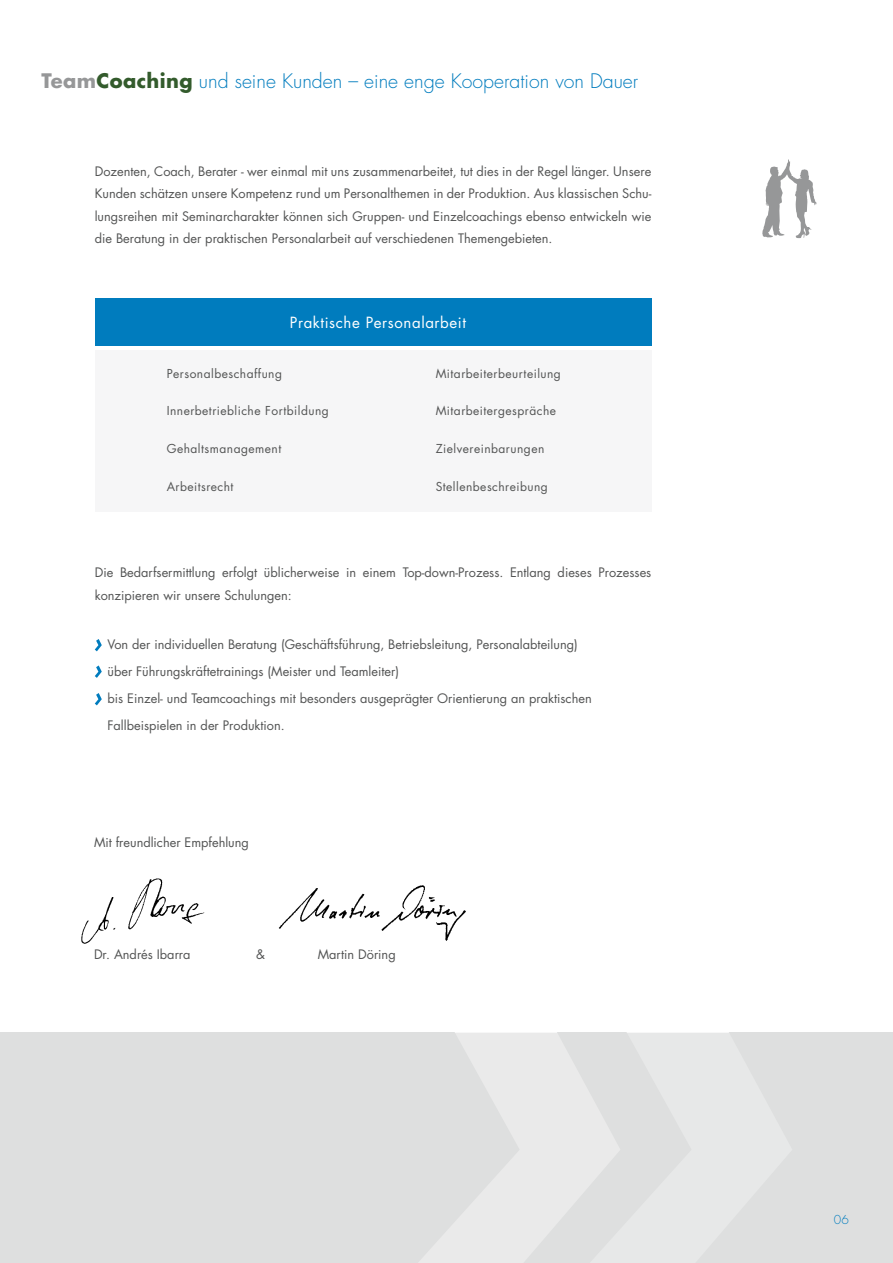
<style>
.page{position:relative;width:893px;height:1263px;background:#fff}
.page>*{position:absolute;margin:0;border:0;box-sizing:border-box;transform-origin:0 0}
.t1{font:300 19.5px "Futura";color:#007cbe}
.t2{font:15px "Futura";letter-spacing:.04em;color:#fff}
.t3{font:12.75px/22.5px "Futura";color:#535454}
.t4{font:12px "Futura";letter-spacing:.04em;color:#535454}
.t5{font:300 12px "Futura";color:#007cbe}
.s1{font-weight:700;color:#969798}
.s2{font-weight:700;color:#335b2c}
</style>
<div class="page">
<div style="left:0;top:1033px;width:893px;height:230px;background:#dedfdf"></div>
<svg style="left:419px;top:1033px;width:171px;height:230px;fill:#eaeaea"></svg>
<svg style="left:590px;top:1095px;width:30px;height:89px;fill:#e9e9e9"></svg>
<div style="left:95px;top:298px;width:556px;height:48px;background:#007cbe"></div>
<div style="left:95px;top:350px;width:556px;height:162px;background:#f6f6f7"></div>
<svg style="left:762px;top:159px;width:54px;height:79px"></svg>
<img style="left:278px;top:885px;width:188px;height:56px">
<img style="left:81px;top:878px;width:124px;height:66px">
<svg style="left:95px;top:639px;width:7px;height:12px"></svg>
<svg style="left:95px;top:665px;width:7px;height:13px"></svg>
<svg style="left:95px;top:693px;width:7px;height:12px"></svg>
<h1 class="t1" style="left:41px;top:68px;width:598px"><span class="s1">Team</span><span class="s2">Coaching</span> und seine Kunden – eine enge Kooperation von Dauer</h1>
<p class="t3" style="left:95px;top:160px;width:558px;text-align:justify">Dozenten, Coach, Berater - wer einmal mit uns zusammenarbeitet, tut dies in der Regel länger. Unsere Kunden schätzen unsere Kompetenz rund um Personalthemen in der Produktion. Aus klassischen Schu&shy;lungsreihen mit Seminarcharakter können sich Gruppen- und Einzelcoachings ebenso entwickeln wie die Beratung in der praktischen Personalarbeit auf verschiedenen Themengebieten.</p>
<p class="t2" style="left:290px;top:312px;width:178px">Praktische Personalarbeit</p>
<p class="t4" style="left:167px;top:365px;width:117px">Personalbeschaffung</p>
<p class="t4" style="left:167px;top:403px;width:164px">Innerbetriebliche Fortbildung</p>
<p class="t4" style="left:167px;top:440px;width:116px">Gehaltsmanagement</p>
<p class="t4" style="left:167px;top:478px;width:68px">Arbeitsrecht</p>
<p class="t4" style="left:436px;top:365px;width:127px">Mitarbeiterbeurteilung</p>
<p class="t4" style="left:436px;top:403px;width:122px">Mitarbeitergespräche</p>
<p class="t4" style="left:436px;top:440px;width:110px">Zielvereinbarungen</p>
<p class="t4" style="left:436px;top:478px;width:114px">Stellenbeschreibung</p>
<p class="t3" style="left:95px;top:561px;width:558px">Die Bedarfsermittlung erfolgt üblicherweise in einem Top-down-Prozess. Entlang dieses Prozesses konzipieren wir unsere Schulungen:</p>
<p class="t3" style="left:107px;top:631px;width:486px;line-height:27px">Von der individuellen Beratung (Geschäftsführung, Betriebsleitung, Personalabteilung) über Führungskräftetrainings (Meister und Teamleiter)<br>bis Einzel- und Teamcoachings mit besonders ausgeprägter Orientierung an praktischen Fallbeispielen in der Produktion.</p>
<p class="t3" style="left:94px;top:830px;width:156px">Mit freundlicher Empfehlung</p>
<p class="t3" style="left:94px;top:943px;width:98px">Dr. Andrés Ibarra</p>
<p class="t3" style="left:256px;top:943px;width:10px">&amp;</p>
<p class="t3" style="left:318px;top:943px;width:79px">Martin Döring</p>
<p class="t5" style="left:834px;top:1212px;width:16px">06</p>
</div>
